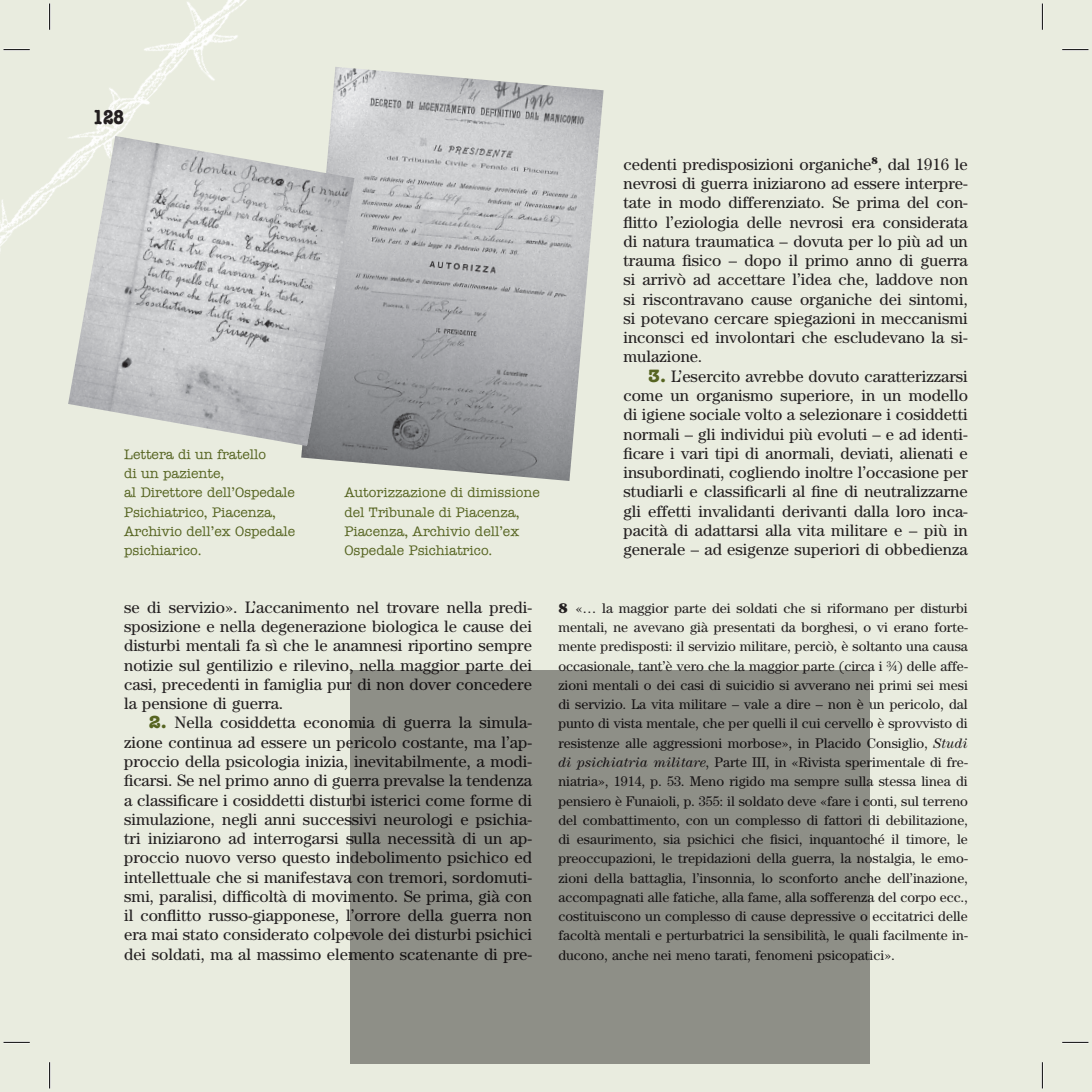
<style>
.page{position:relative;width:1092px;height:1092px;background:#fff}
.page>*{position:absolute;margin:0;border:0;box-sizing:border-box;transform-origin:0 0}
.t1{font:700 condensed 21px "American Typewriter";color:#231f20}
.t2{font:16.62px/19.2px "Century";color:#231f20;text-align:justify}
.t3{font:14px/19.2px "Century";color:#231f20;text-align:justify}
.t4{font:14px/19.2px "American Typewriter";color:#566421}
.s1{font-family:"American Typewriter";font-weight:700;font-size:18.38px;color:#566421}
.s2{font-weight:900}
.s3{font-style:italic}
</style>
<div class="page">
<div style="left:0;top:0;width:1042px;height:1091px;background:#e9ecdf"></div>
<div style="left:1042px;top:0;width:49px;height:1091px;background:#e9ecdf"></div>
<img style="left:301px;top:67px;width:302px;height:414px">
<div style="left:350px;top:670px;width:519px;height:393px;background:#8e8f87"></div>
<img style="left:68px;top:136px;width:286px;height:310px">
<hr style="left:4px;top:49px;width:26px;height:2px;background:#fff">
<hr style="left:1062px;top:49px;width:26px;height:2px;background:#fff">
<hr style="left:4px;top:1041px;width:26px;height:2px;background:#fff">
<hr style="left:1062px;top:1041px;width:26px;height:2px;background:#fff">
<hr style="left:49px;top:4px;width:2px;height:26px;background:#fff">
<hr style="left:49px;top:1062px;width:2px;height:26px;background:#fff">
<hr style="left:1041px;top:4px;width:2px;height:26px;background:#fff">
<hr style="left:1041px;top:1062px;width:2px;height:26px;background:#fff">
<svg style="left:4px;top:49px;width:26px;height:1px"></svg>
<svg style="left:1062px;top:49px;width:26px;height:1px"></svg>
<svg style="left:4px;top:1041px;width:26px;height:1px"></svg>
<svg style="left:1062px;top:1041px;width:26px;height:1px"></svg>
<svg style="left:49px;top:4px;width:1px;height:26px"></svg>
<svg style="left:49px;top:1062px;width:1px;height:26px"></svg>
<svg style="left:1041px;top:4px;width:1px;height:26px"></svg>
<svg style="left:1041px;top:1062px;width:1px;height:26px"></svg>
<p class="t1" style="left:93px;top:100px;width:33px">128</p>
<p class="t4" style="left:124px;top:444px;width:172px">Lettera di un fratello<br>di un paziente,<br>al Direttore dell’Ospedale<br>Psichiatrico, Piacenza,<br>Archivio dell’ex Ospedale psichiarico.</p>
<p class="t4" style="left:344px;top:482px;width:197px">Autorizzazione di dimissione del Tribunale di Piacenza,<br>Piacenza, Archivio dell’ex<br>Ospedale Psichiatrico.</p>
<p class="t2" style="left:124px;top:597px;width:409px">se di servizio». L’accanimento nel trovare nella predi&shy;sposizione e nella degenerazione biologica le cause dei disturbi mentali fa sì che le anamnesi riportino sempre notizie sul gentilizio e rilevino, nella maggior parte dei casi, precedenti in famiglia pur di non dover concedere la pensione di guerra.</p>
<p class="t2" style="left:124px;top:712px;width:409px;text-indent:25px"><span class="s1">2.</span> Nella cosiddetta economia di guerra la simula&shy;zione continua ad essere un pericolo costante, ma l’ap&shy;proccio della psicologia inizia, inevitabilmente, a modi&shy;ficarsi. Se nel primo anno di guerra prevalse la tendenza a classificare i cosiddetti disturbi isterici come forme di simulazione, negli anni successivi neurologi e psichia&shy;tri iniziarono ad interrogarsi sulla necessità di un ap&shy;proccio nuovo verso questo indebolimento psichico ed intellettuale che si manifestava con tremori, sordomuti&shy;smi, paralisi, difficoltà di movimento. Se prima, già con il conflitto russo-giapponese, l’orrore della guerra non era mai stato considerato colpevole dei disturbi psichici dei soldati, ma al massimo elemento scatenante di pre-</p>
<p class="t2" style="left:623px;top:154px;width:346px">cedenti predisposizioni organiche<sup>8</sup>, dal 1916 le nevrosi di guerra iniziarono ad essere interpre&shy;tate in modo differenziato. Se prima del con&shy;flitto l’eziologia delle nevrosi era considerata di natura traumatica – dovuta per lo più ad un trauma fisico – dopo il primo anno di guerra si arrivò ad accettare l’idea che, laddove non si riscontravano cause organiche dei sintomi, si potevano cercare spiegazioni in meccanismi inconsci ed involontari che escludevano la si&shy;mulazione.</p>
<p class="t2" style="left:623px;top:366px;width:346px;text-indent:25px"><span class="s1">3.</span> L’esercito avrebbe dovuto caratterizzarsi come un organismo superiore, in un modello di igiene sociale volto a selezionare i cosiddetti normali – gli individui più evoluti – e ad identi&shy;ficare i vari tipi di anormali, deviati, alienati e insubordinati, cogliendo inoltre l’occasione per studiarli e classificarli al fine di neutralizzarne gli effetti invalidanti derivanti dalla loro inca&shy;pacità di adattarsi alla vita militare e – più in generale – ad esigenze superiori di obbedienza</p>
<p class="t3" style="left:558px;top:598px;width:411px"><span class="s2">8</span> «… la maggior parte dei soldati che si riformano per disturbi mentali, ne avevano già presentati da borghesi, o vi erano forte&shy;mente predisposti: il servizio militare, perciò, è soltanto una causa occasionale, tant’è vero che la maggior parte (circa i ¾) delle affe&shy;zioni mentali o dei casi di suicidio si avverano nei primi sei mesi di servizio. La vita militare – vale a dire – non è un pericolo, dal punto di vista mentale, che per quelli il cui cervello è sprovvisto di resistenze alle aggressioni morbose», in Placido Consiglio, <span class="s3">Studi di psichiatria militare</span>, Parte III, in «Rivista sperimentale di fre&shy;niatria», 1914, p. 53. Meno rigido ma sempre sulla stessa linea di pensiero è Funaioli, p. 355: il soldato deve «fare i conti, sul terreno del combattimento, con un complesso di fattori di debilitazione, di esaurimento, sia psichici che fisici, inquantoché il timore, le preoccupazioni, le trepidazioni della guerra, la nostalgia, le emo&shy;zioni della battaglia, l’insonnia, lo sconforto anche dell’inazione, accompagnati alle fatiche, alla fame, alla sofferenza del corpo ecc., costituiscono un complesso di cause depressive o eccitatrici delle facoltà mentali e perturbatrici la sensibilità, le quali facilmente in&shy;ducono, anche nei meno tarati, fenomeni psicopatici».</p>
</div>
